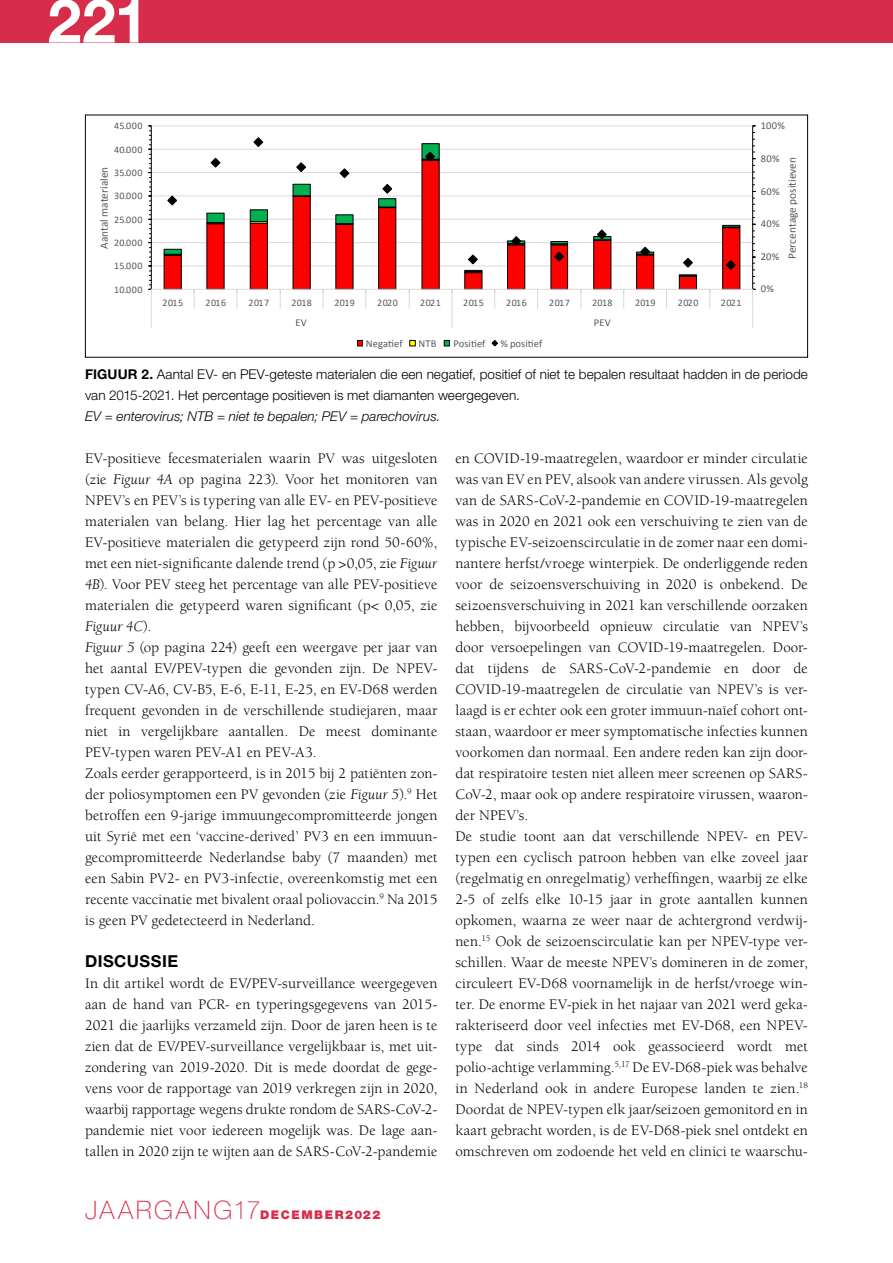
<style>
.page{position:relative;width:893px;height:1263px;background:#fff}
.page>*{position:absolute;margin:0;border:0;box-sizing:border-box;transform-origin:0 0}
.t1{font:700 60.75px "Helvetica Neue LT Std";color:#fff}
.t2{font:700 16.5px "Helvetica Neue LT Std";letter-spacing:.03em;color:#000}
.t3{font:15px/21px "Berkeley Std";letter-spacing:.005em;color:#000}
.t4{font:300 13.5px/21px "Helvetica Neue LT Std";letter-spacing:.005em;color:#000}
.t5{font:italic 300 13.5px "Helvetica Neue LT Std";letter-spacing:.005em;color:#000}
.t6{font:900 12px "Helvetica Neue LT Std";letter-spacing:.125em;color:#d72d4b}
.t7{font:11.25px "Calibri";color:#575756}
.t8{font:11.1px "Calibri";color:#595959}
.t9{font:10.5px "Calibri";letter-spacing:.005em;color:#575756}
.t10{font:10.05px "Calibri";letter-spacing:.05em;color:#595959}
.t11{font:10.05px "Calibri";color:#595959}
.t12{font:10.05px "Calibri";letter-spacing:-.005em;color:#595959}
.s1{font-weight:700}
.s2{font-style:italic}
.s3{font-weight:100;font-size:25.5px}
</style>
<div class="page">
<div style="left:0;top:0;width:893px;height:43px;background:#d72d4b"></div>
<svg style="left:148px;top:125px;width:608px;height:222px"></svg>
<div style="left:364px;top:336px;width:41px;height:13px;background:#fff"></div>
<div style="left:450px;top:336px;width:39px;height:13px;background:#fff"></div>
<div style="left:498px;top:336px;width:47px;height:13px;background:#fff"></div>
<div style="left:416px;top:336px;width:23px;height:13px;background:#fff"></div>
<div style="left:280px;top:317px;width:43px;height:11px;background:#fff"></div>
<div style="left:581px;top:317px;width:43px;height:11px;background:#fff"></div>
<h1 class="t1" style="left:48px;top:-17px;width:102px">221</h1>
<p class="t10" style="left:114px;top:119px;width:30px">45.000</p>
<p class="t10" style="left:114px;top:142px;width:30px">40.000</p>
<p class="t7" style="left:96px;top:249px;width:84px;rotate:-90deg">Aantal materialen</p>
<p class="t8" style="left:97px;top:248px;width:82px;rotate:-90deg">Aantal materialen</p>
<p class="t10" style="left:114px;top:166px;width:30px">35.000</p>
<p class="t10" style="left:114px;top:189px;width:30px">30.000</p>
<p class="t10" style="left:114px;top:212px;width:30px">25.000</p>
<p class="t10" style="left:114px;top:236px;width:30px">20.000</p>
<p class="t10" style="left:114px;top:259px;width:30px">15.000</p>
<p class="t10" style="left:114px;top:282px;width:30px">10.000</p>
<p class="t10" style="left:163px;top:296px;width:22px">2015</p>
<p class="t10" style="left:205px;top:296px;width:22px">2016</p>
<p class="t10" style="left:248px;top:296px;width:22px">2017</p>
<p class="t10" style="left:291px;top:296px;width:22px">2018</p>
<p class="t10" style="left:334px;top:296px;width:22px">2019</p>
<p class="t10" style="left:377px;top:296px;width:22px">2020</p>
<p class="t10" style="left:420px;top:296px;width:22px">2021</p>
<p class="t10" style="left:463px;top:296px;width:22px">2015</p>
<p class="t10" style="left:506px;top:296px;width:22px">2016</p>
<p class="t10" style="left:549px;top:296px;width:22px">2017</p>
<p class="t10" style="left:592px;top:296px;width:22px">2018</p>
<p class="t10" style="left:635px;top:296px;width:22px">2019</p>
<p class="t10" style="left:678px;top:296px;width:22px">2020</p>
<p class="t10" style="left:721px;top:296px;width:22px">2021</p>
<p class="t10" style="left:296px;top:315px;width:12px">EV</p>
<p class="t10" style="left:594px;top:315px;width:17px">PEV</p>
<p class="t9" style="left:296px;top:316px;width:13px">EV</p>
<p class="t9" style="left:594px;top:316px;width:18px">PEV</p>
<p class="t9" style="left:366px;top:336px;width:38px">Negatief</p>
<p class="t10" style="left:418px;top:336px;width:18px">NTB</p>
<p class="t11" style="left:452px;top:336px;width:32px">Positief</p>
<p class="t9" style="left:419px;top:336px;width:19px">NTB</p>
<p class="t9" style="left:500px;top:336px;width:43px">% positief</p>
<p class="t9" style="left:453px;top:336px;width:34px">Positief</p>
<p class="t11" style="left:500px;top:336px;width:41px">% positief</p>
<p class="t12" style="left:365px;top:336px;width:36px">Negatief</p>
<p class="t9" style="left:761px;top:118px;width:25px">100%</p>
<p class="t9" style="left:761px;top:151px;width:20px">80%</p>
<p class="t9" style="left:761px;top:184px;width:20px">60%</p>
<p class="t9" style="left:761px;top:216px;width:20px">40%</p>
<p class="t9" style="left:761px;top:249px;width:20px">20%</p>
<p class="t9" style="left:761px;top:282px;width:15px">0%</p>
<p class="t10" style="left:762px;top:119px;width:19px">10%</p>
<p class="t10" style="left:762px;top:151px;width:14px">8%</p>
<p class="t7" style="left:784px;top:259px;width:103px;rotate:-90deg">Percentage positieven</p>
<p class="t8" style="left:782px;top:258px;width:102px;rotate:-90deg">percentage positieven</p>
<p class="t10" style="left:762px;top:184px;width:14px">6%</p>
<p class="t10" style="left:762px;top:217px;width:14px">4%</p>
<p class="t10" style="left:762px;top:249px;width:14px">2%</p>
<p class="t10" style="left:762px;top:282px;width:14px">0%</p>
<p class="t4" style="left:85px;top:363px;width:724px"><span class="s1">FIGUUR 2.</span> Aantal EV- en PEV-geteste materialen die een negatief, positief of niet te bepalen resultaat hadden in de periode van 2015-2021. Het percentage positieven is met diamanten weergegeven.</p>
<p class="t5" style="left:85px;top:408px;width:357px">EV = enterovirus; NTB = niet te bepalen; PEV = parechovirus.</p>
<p class="t3" style="left:85px;top:448px;width:354px">EV-positieve fecesmaterialen waarin PV was uitgesloten (zie <span class="s2">Figuur 4A</span> op pagina 223). Voor het monitoren van NPEV’s en PEV’s is typering van alle EV- en PEV-positieve materialen van belang. Hier lag het percentage van alle EV-positieve materialen die getypeerd zijn rond 50-60%, met een niet-significante dalende trend (p &gt;0,05, zie <span class="s2">Figuur 4B</span>). Voor PEV steeg het percentage van alle PEV-positieve materialen die getypeerd waren significant (p&lt; 0,05, zie <span class="s2">Figuur 4C</span>).<br><span class="s2">Figuur 5</span> (op pagina 224) geeft een weergave per jaar van het aantal EV/PEV-typen die gevonden zijn. De NPEV&shy;typen CV-A6, CV-B5, E-6, E-11, E-25, en EV-D68 werden frequent gevonden in de verschillende studiejaren, maar niet in vergelijkbare aantallen. De meest dominante PEV-typen waren PEV-A1 en PEV-A3.<br>Zoals eerder gerapporteerd, is in 2015 bij 2 patiënten zon&shy;der poliosymptomen een PV gevonden (zie <span class="s2">Figuur 5</span>).<sup>9</sup> Het betroffen een 9-jarige immuungecompromitteerde jongen uit Syrië met een ‘vaccine-derived’ PV3 en een immuun&shy;gecompromitteerde Nederlandse baby (7 maanden) met een Sabin PV2- en PV3-infectie, overeenkomstig met een recente vaccinatie met bivalent oraal poliovaccin.<sup>9</sup> Na 2015 is geen PV gedetecteerd in Nederland.</p>
<p class="t2" style="left:85px;top:950px;width:95px">DISCUSSIE</p>
<p class="t3" style="left:85px;top:973px;width:354px;text-align:justify">In dit artikel wordt de EV/PEV-surveillance weergegeven aan de hand van PCR- en typeringsgegevens van 2015- 2021 die jaarlijks verzameld zijn. Door de jaren heen is te zien dat de EV/PEV-surveillance vergelijkbaar is, met uit&shy;zondering van 2019-2020. Dit is mede doordat de gege&shy;vens voor de rapportage van 2019 verkregen zijn in 2020, waarbij rapportage wegens drukte rondom de SARS-CoV-2- pandemie niet voor iedereen mogelijk was. De lage aan&shy;tallen in 2020 zijn te wijten aan de SARS-CoV-2-pandemie</p>
<p class="t6" style="left:85px;top:1207px;width:297px"><span class="s3">JAARGANG17</span>DECEMBER2022</p>
<p class="t3" style="left:455px;top:448px;width:354px">en COVID-19-maatregelen, waardoor er minder circulatie was van EV en PEV, alsook van andere virussen. Als gevolg van de SARS-CoV-2-pandemie en COVID-19-maatregelen was in 2020 en 2021 ook een verschuiving te zien van de typische EV-seizoenscirculatie in de zomer naar een domi&shy;nantere herfst/vroege winterpiek. De onderliggende reden voor de seizoensverschuiving in 2020 is onbekend. De seizoensverschuiving in 2021 kan verschillende oorzaken hebben, bijvoorbeeld opnieuw circulatie van NPEV’s door versoepelingen van COVID-19-maatregelen. Door&shy;dat tijdens de SARS-CoV-2-pandemie en door de COVID-19-maatregelen de circulatie van NPEV’s is ver&shy;laagd is er echter ook een groter immuun-naïef cohort ont&shy;staan, waardoor er meer symptomatische infecties kunnen voorkomen dan normaal. Een andere reden kan zijn door&shy;dat respiratoire testen niet alleen meer screenen op SARS-CoV-2, maar ook op andere respiratoire virussen, waaron&shy;der NPEV’s.<br>De studie toont aan dat verschillende NPEV- en PEV&shy;typen een cyclisch patroon hebben van elke zoveel jaar (regelmatig en onregelmatig) verheffingen, waarbij ze elke 2-5 of zelfs elke 10-15 jaar in grote aantallen kunnen opkomen, waarna ze weer naar de achtergrond verdwij&shy;nen.<sup>15</sup> Ook de seizoenscirculatie kan per NPEV-type ver&shy;schillen. Waar de meeste NPEV’s domineren in de zomer, circuleert EV-D68 voornamelijk in de herfst/vroege win&shy;ter. De enorme EV-piek in het najaar van 2021 werd geka&shy;rakteriseerd door veel infecties met EV-D68, een NPEV&shy;type dat sinds 2014 ook geassocieerd wordt met polio-achtige verlamming.<sup>5,17</sup> De EV-D68-piek was behalve in Nederland ook in andere Europese landen te zien.<sup>18<br></sup>Doordat de NPEV-typen elk jaar/seizoen gemonitord en in kaart gebracht worden, is de EV-D68-piek snel ontdekt en omschreven om zodoende het veld en clinici te waarschu-</p>
</div>
